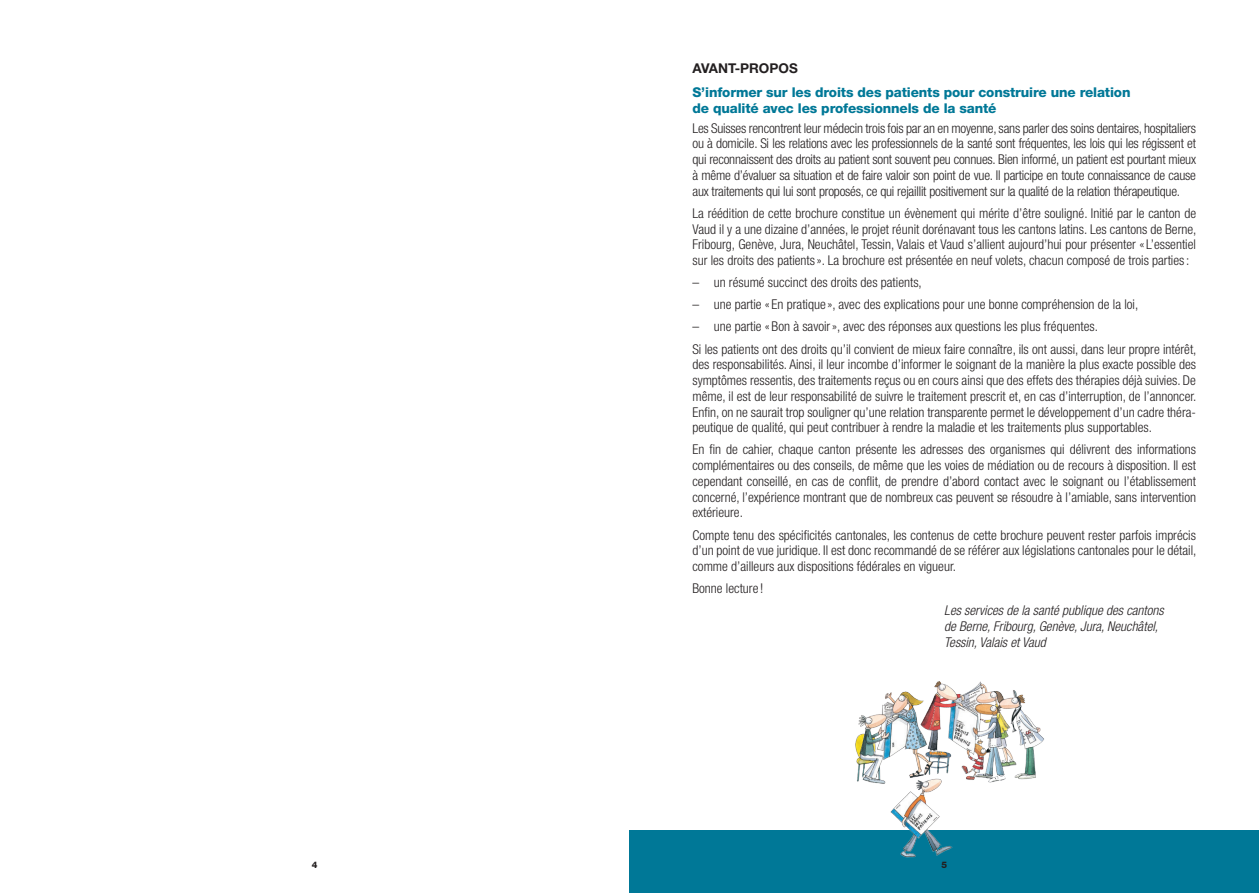
<style>
.page{position:relative;width:1259px;height:893px;background:#fff}
.page>*{position:absolute;margin:0;border:0;box-sizing:border-box;transform-origin:0 0}
.t1{font:300 condensed 13.5px/15.8px "Helvetica Neue LT Std";color:#231f20;text-align:justify}
.t2{font:800 13.5px/15.8px "Helvetica Neue LT Std";letter-spacing:-.01em;color:#007897}
.t3{font:italic 300 condensed 13.5px/15.8px "Helvetica Neue LT Std";color:#231f20}
.t4{font:700 13.5px "Helvetica Neue LT Std";color:#231f20}
.t5{font:800 9px "Helvetica Neue LT Std";color:#231f20}
</style>
<div class="page">
<div style="left:629px;top:830px;width:630px;height:63px;background:#007897"></div>
<img style="left:855px;top:681px;width:189px;height:177px">
<p class="t4" style="left:692px;top:59px;width:107px">AVANT-PROPOS</p>
<p class="t2" style="left:692px;top:84px;width:439px">S’informer sur les droits des patients pour construire une relation de qualité avec les professionnels de la santé</p>
<p class="t1" style="left:692px;top:120px;width:505px">Les Suisses rencontrent leur médecin trois fois par an en moyenne, sans parler des soins dentaires, hospitaliers ou à domicile. Si les relations avec les professionnels de la santé sont fréquentes, les lois qui les régissent et qui reconnaissent des droits au patient sont souvent peu connues. Bien informé, un patient est pourtant mieux à même d’évaluer sa situation et de faire valoir son point de vue. Il participe en toute connaissance de cause aux traitements qui lui sont proposés, ce qui rejaillit positivement sur la qualité de la relation thérapeutique.</p>
<p class="t1" style="left:692px;top:205px;width:505px">La réédition de cette brochure constitue un évènement qui mérite d’être souligné. Initié par le canton de Vaud il y a une dizaine d’années, le projet réunit dorénavant tous les cantons latins. Les cantons de Berne, Fribourg, Genève, Jura, Neuchâtel, Tessin, Valais et Vaud s’allient aujourd’hui pour présenter « L’essentiel sur les droits des patients». La brochure est présentée en neuf volets, chacun composé de trois parties:</p>
<p class="t1" style="left:692px;top:274px;width:231px">– un résumé succinct des droits des patients,</p>
<p class="t1" style="left:692px;top:296px;width:447px">– une partie « En pratique », avec des explications pour une bonne compréhension de la loi,</p>
<p class="t1" style="left:692px;top:315px;width:505px;line-height:22.2px">– une partie « Bon à savoir», avec des réponses aux questions les plus fréquentes.<br>Si les patients ont des droits qu’il convient de mieux faire connaître, ils ont aussi, dans leur propre intérêt,</p>
<p class="t1" style="left:692px;top:357px;width:505px">des responsabilités. Ainsi, il leur incombe d’informer le soignant de la manière la plus exacte possible des symptômes ressentis, des traitements reçus ou en cours ainsi que des effets des thérapies déjà suivies. De même, il est de leur responsabilité de suivre le traitement prescrit et, en cas d’interruption, de l’annoncer.<br>Enfin, on ne saurait trop souligner qu’une relation transparente permet le développement d’un cadre théra&shy;peutique de qualité, qui peut contribuer à rendre la maladie et les traitements plus supportables.</p>
<p class="t1" style="left:692px;top:442px;width:505px">En fin de cahier, chaque canton présente les adresses des organismes qui délivrent des informations complémentaires ou des conseils, de même que les voies de médiation ou de recours à disposition. Il est cependant conseillé, en cas de conflit, de prendre d’abord contact avec le soignant ou l’établissement concerné, l’expérience montrant que de nombreux cas peuvent se résoudre à l’amiable, sans intervention extérieure.</p>
<p class="t1" style="left:692px;top:527px;width:505px">Compte tenu des spécificités cantonales, les contenus de cette brochure peuvent rester parfois imprécis d’un point de vue juridique. Il est donc recommandé de se référer aux législations cantonales pour le détail, comme d’ailleurs aux dispositions fédérales en vigueur.</p>
<p class="t1" style="left:692px;top:580px;width:72px">Bonne lecture !</p>
<p class="t3" style="left:944px;top:603px;width:221px">Les services de la santé publique des cantons de Berne, Fribourg, Genève, Jura, Neuchâtel,<br>Tessin, Valais et Vaud</p>
<p class="t5" style="left:312px;top:859px;width:7px">4</p>
<p class="t5" style="left:941px;top:859px;width:7px">5</p>
</div>
